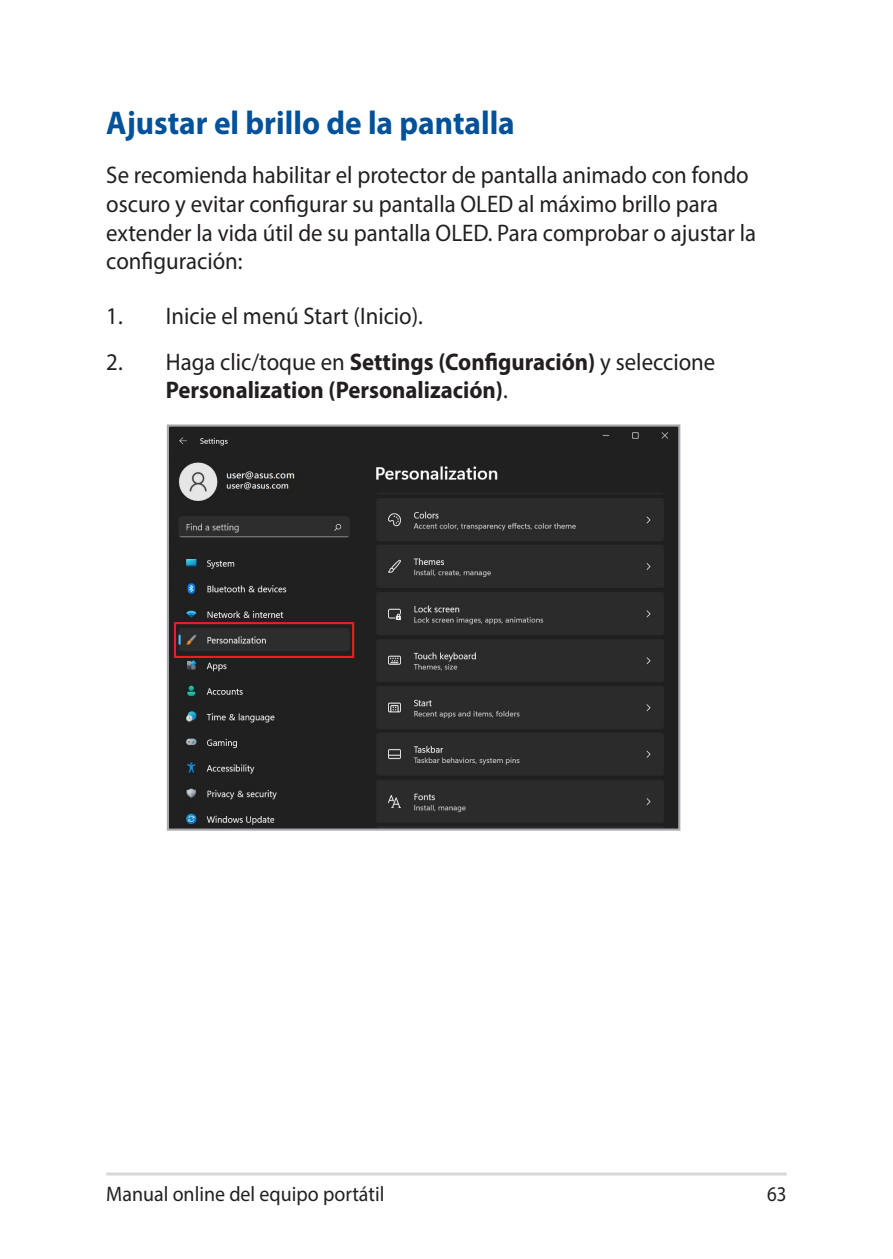
<style>
.page{position:relative;width:893px;height:1259px;background:#fff}
.page>*{position:absolute;margin:0;border:0;box-sizing:border-box;transform-origin:0 0}
.t1{font:700 33px "Myriad Pro";color:#01529a;scale:.95 1}
.t2{font:24px/28.8px "Myriad Pro";color:#231f20;scale:.95 1}
.t3{font:700 24px/28.8px "Myriad Pro";color:#231f20;scale:.95 1}
.t4{font:21px "Myriad Pro";color:#231f20;scale:.95 1}
.t5{font:21px "Myriad Pro";color:#231f20;scale:.9 1}
.s1{font-weight:400}
</style>
<div class="page">
<hr style="left:106px;top:1172px;width:681px;height:3px;background:#d8d8d8">
<img style="left:170px;top:427px;width:507px;height:400px">
<div style="left:167px;top:424px;width:513px;height:406px;border:2px solid #a8a9ad"></div>
<div style="left:174px;top:622px;width:180px;height:36px;border:2px solid #ee1d23"></div>
<h1 class="t1" style="left:106px;top:101px;width:432px">Ajustar el brillo de la pantalla</h1>
<p class="t2" style="left:106px;top:160px;width:686px">Se recomienda habilitar el protector de pantalla animado con fondo oscuro y evitar configurar su pantalla OLED al máximo brillo para extender la vida útil de su pantalla OLED. Para comprobar o ajustar la configuración:</p>
<p class="t2" style="left:106px;top:301px;width:335px">1. Inicie el menú Start (Inicio).</p>
<p class="t3" style="left:166px;top:346px;width:580px;text-indent:-60px"><span class="s1">2. Haga clic/toque en</span> Settings (Configuración) <span class="s1">y seleccione<br></span>Personalization (Personalización)<span class="s1">.</span></p>
<p class="t4" style="left:106px;top:1180px;width:294px">Manual online del equipo portátil</p>
<p class="t5" style="left:767px;top:1180px;width:23px">63</p>
</div>
